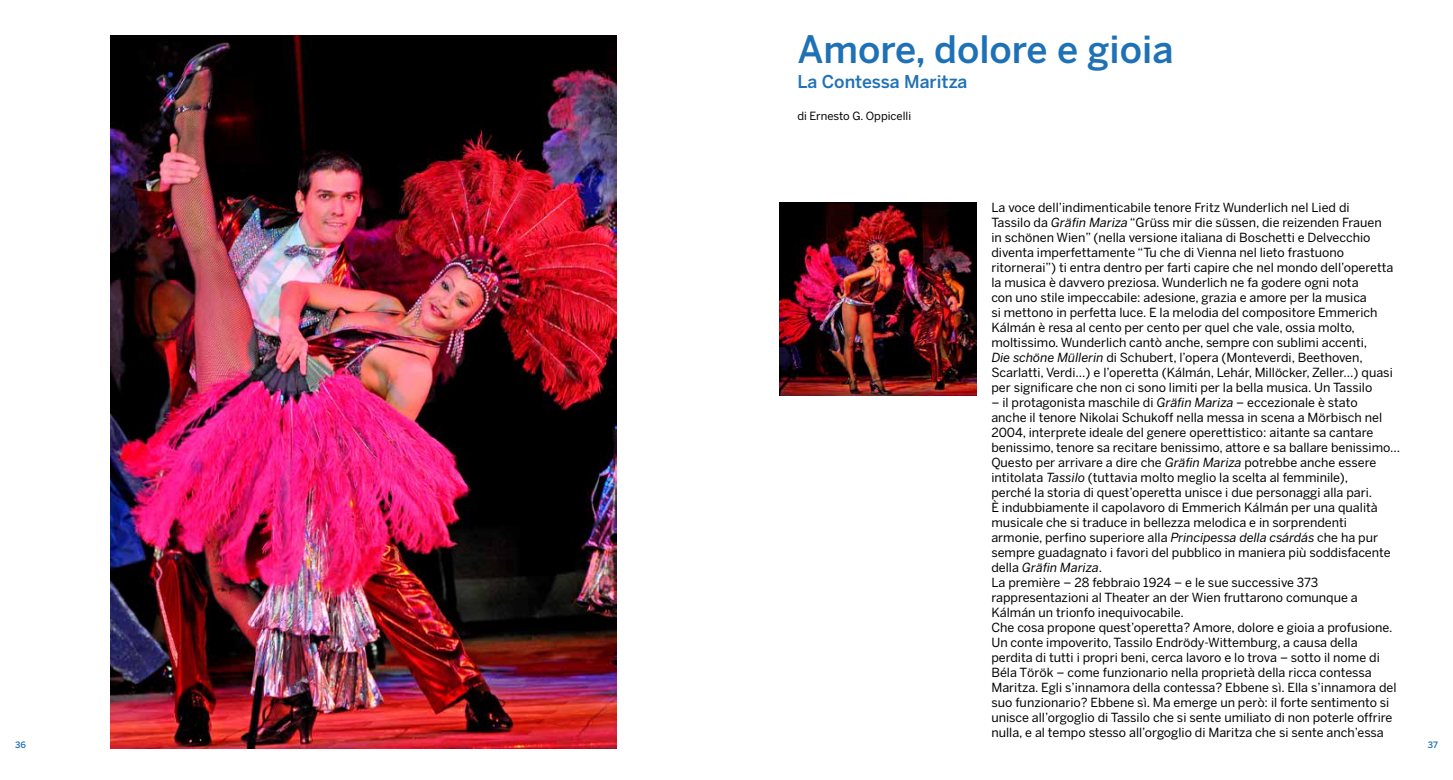
<style>
.page{position:relative;width:1453px;height:780px;background:#fff}
.page>*{position:absolute;margin:0;border:0;box-sizing:border-box;transform-origin:0 0}
.t1{font:500 37.5px "Benton Sans";color:#1f71b6}
.t2{font:500 17.5px "Benton Sans";color:#1f71b6}
.t3{font:12.5px/15px "Benton Sans";color:#000}
.t4{font:11.25px "Benton Sans";color:#000}
.t5{font:500 8.75px "Benton Sans";color:#1f71b6}
.s1{font-style:italic}
</style>
<div class="page">
<img style="left:110px;top:35px;width:506px;height:713px">
<img style="left:780px;top:202px;width:196px;height:193px">
<h1 class="t1" style="left:797px;top:27px;width:378px">Amore, dolore e gioia</h1>
<h2 class="t2" style="left:797px;top:72px;width:172px">La Contessa Maritza</h2>
<p class="t4" style="left:797px;top:109px;width:115px">di Ernesto G. Oppicelli</p>
<p class="t3" style="left:991px;top:200px;width:404px">La voce dell’indimenticabile tenore Fritz Wunderlich nel Lied di<br>Tassilo da <span class="s1">Gräfin Mariza</span> “Grüss mir die süssen, die reizenden Frauen in schönen Wien” (nella versione italiana di Boschetti e Delvecchio diventa imperfettamente “Tu che di Vienna nel lieto frastuono ritornerai”) ti entra dentro per farti capire che nel mondo dell’operetta la musica è davvero preziosa. Wunderlich ne fa godere ogni nota<br>con uno stile impeccabile: adesione, grazia e amore per la musica<br>si mettono in perfetta luce. E la melodia del compositore Emmerich Kálmán è resa al cento per cento per quel che vale, ossia molto, moltissimo. Wunderlich cantò anche, sempre con sublimi accenti,<br><span class="s1">Die schöne Müllerin</span> di Schubert, l’opera (Monteverdi, Beethoven, Scarlatti, Verdi...) e l’operetta (Kálmán, Lehár, Millöcker, Zeller...) quasi per significare che non ci sono limiti per la bella musica. Un Tassilo</p>
<p class="t3" style="left:991px;top:395px;width:410px">– il protagonista maschile di <span class="s1">Gräfin Mariza</span> – eccezionale è stato<br>anche il tenore Nikolai Schukoff nella messa in scena a Mörbisch nel 2004, interprete ideale del genere operettistico: aitante sa cantare benissimo, tenore sa recitare benissimo, attore e sa ballare benissimo...<br>Questo per arrivare a dire che <span class="s1">Gräfin Mariza</span> potrebbe anche essere intitolata <span class="s1">Tassilo</span> (tuttavia molto meglio la scelta al femminile),<br>perché la storia di quest’operetta unisce i due personaggi alla pari.<br>È indubbiamente il capolavoro di Emmerich Kálmán per una qualità musicale che si traduce in bellezza melodica e in sorprendenti armonie, perfino superiore alla <span class="s1">Principessa della csárdás</span> che ha pur sempre guadagnato i favori del pubblico in maniera più soddisfacente della <span class="s1">Gräfin Mariza</span>.<br>La première – 28 febbraio 1924 – e le sue successive 373 rappresentazioni al Theater an der Wien fruttarono comunque a Kálmán un trionfo inequivocabile.<br>Che cosa propone quest’operetta? Amore, dolore e gioia a profusione.<br>Un conte impoverito, Tassilo Endrödy-Wittemburg, a causa della perdita di tutti i propri beni, cerca lavoro e lo trova – sotto il nome di Béla Török – come funzionario nella proprietà della ricca contessa Maritza. Egli s’innamora della contessa? Ebbene sì. Ella s’innamora del suo funzionario? Ebbene sì. Ma emerge un però: il forte sentimento si unisce all’orgoglio di Tassilo che si sente umiliato di non poterle offrire nulla, e al tempo stesso all’orgoglio di Maritza che si sente anch’essa</p>
<p class="t5" style="left:15px;top:739px;width:12px">36</p>
<p class="t5" style="left:1428px;top:739px;width:11px">37</p>
</div>
